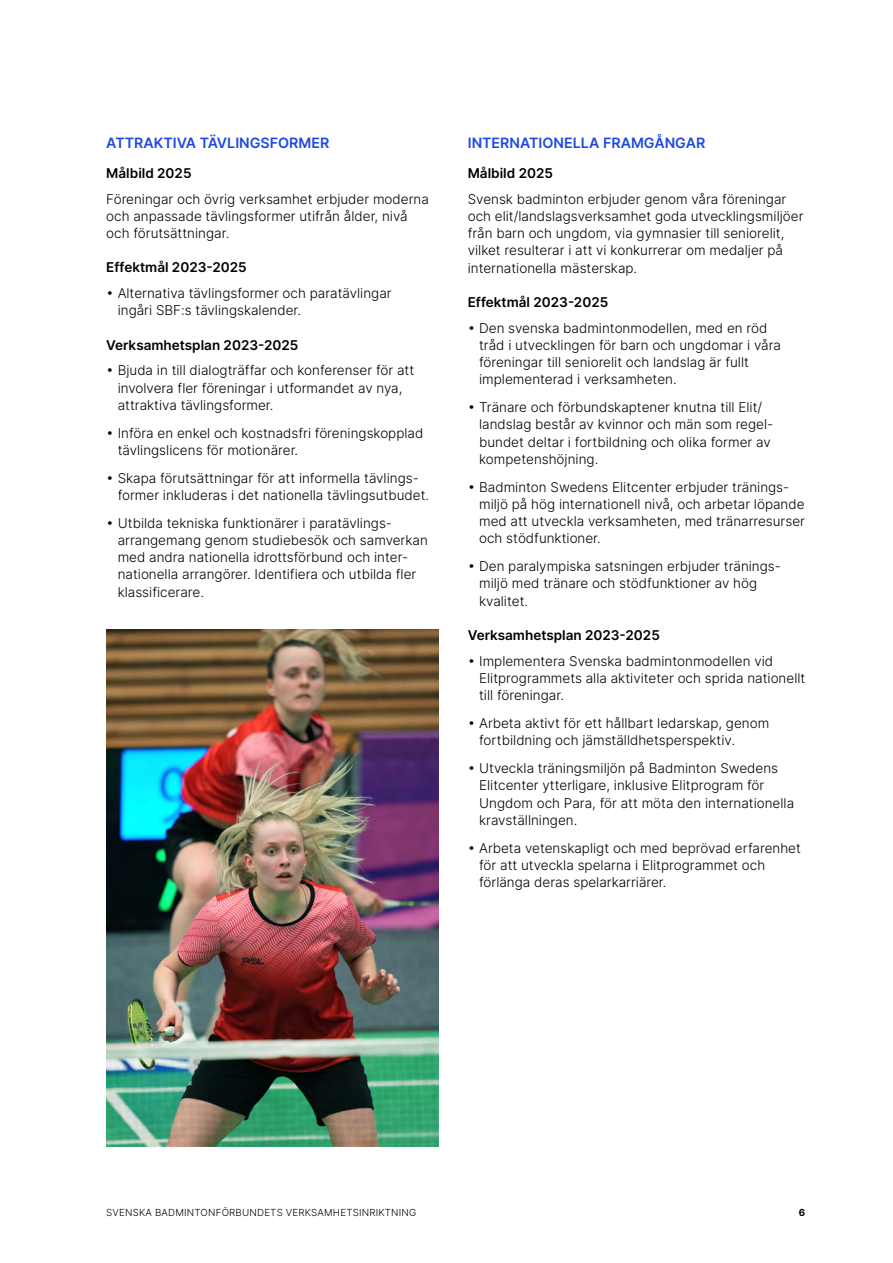
<style>
.page{position:relative;width:893px;height:1263px;background:#fff}
.page>*{position:absolute;margin:0;border:0;box-sizing:border-box;transform-origin:0 0}
.t1{font:600 14.25px "Inter";color:#2048e3}
.t2{font:300 13.5px/17.2px "Inter";color:#000}
.t3{font:600 13.5px "Inter";color:#000}
.t4{font:300 9.75px "Inter";letter-spacing:.02em;color:#000}
.t5{font:700 9.75px "Inter";color:#000}
</style>
<div class="page">
<img style="left:106px;top:629px;width:333px;height:517px">
<p class="t1" style="left:106px;top:132px;width:225px">ATTRAKTIVA TÄVLINGSFORMER</p>
<p class="t3" style="left:106px;top:163px;width:87px">Målbild 2025</p>
<p class="t2" style="left:106px;top:190px;width:324px">Föreningar och övrig verksamhet erbjuder moderna och anpassade tävlingsformer utifrån ålder, nivå och förutsättningar.</p>
<p class="t3" style="left:106px;top:258px;width:142px">Effektmål 2023-2025</p>
<p class="t2" style="left:118px;top:284px;width:275px;text-indent:-11px">• Alternativa tävlingsformer och paratävlingar ingåri SBF:s tävlingskalender.</p>
<p class="t3" style="left:106px;top:335px;width:194px">Verksamhetsplan 2023-2025</p>
<p class="t2" style="left:118px;top:362px;width:298px;text-indent:-11px">• Bjuda in till dialogträffar och konferenser för att involvera fler föreningar i utformandet av nya, attraktiva tävlingsformer.</p>
<p class="t2" style="left:118px;top:424px;width:307px;text-indent:-11px">• Införa en enkel och kostnadsfri föreningskopplad tävlingslicens för motionärer.</p>
<p class="t2" style="left:118px;top:469px;width:313px;text-indent:-11px">• Skapa förutsättningar för att informella tävlings&shy;former inkluderas i det nationella tävlingsutbudet.</p>
<p class="t2" style="left:118px;top:514px;width:312px;text-indent:-11px">• Utbilda tekniska funktionärer i paratävlings&shy;arrangemang genom studiebesök och samverkan med andra nationella idrottsförbund och inter&shy;nationella arrangörer. Identifiera och utbilda fler klassificerare.</p>
<p class="t1" style="left:468px;top:132px;width:239px">INTERNATIONELLA FRAMGÅNGAR</p>
<p class="t3" style="left:468px;top:163px;width:87px">Målbild 2025</p>
<p class="t2" style="left:468px;top:190px;width:337px">Svensk badminton erbjuder genom våra föreningar och elit/landslagsverksamhet goda utvecklingsmiljöer från barn och ungdom, via gymnasier till seniorelit, vilket resulterar i att vi konkurrerar om medaljer på internationella mästerskap.</p>
<p class="t3" style="left:468px;top:292px;width:142px">Effektmål 2023-2025</p>
<p class="t2" style="left:479px;top:319px;width:303px;text-indent:-11px">• Den svenska badmintonmodellen, med en röd tråd i utvecklingen för barn och ungdomar i våra föreningar till seniorelit och landslag är fullt implementerad i verksamheten.</p>
<p class="t2" style="left:479px;top:398px;width:296px;text-indent:-11px">• Tränare och förbundskaptener knutna till Elit/ landslag består av kvinnor och män som regel&shy;bundet deltar i fortbildning och olika former av kompetenshöjning.</p>
<p class="t2" style="left:479px;top:478px;width:327px;text-indent:-11px">• Badminton Swedens Elitcenter erbjuder tränings&shy;miljö på hög internationell nivå, och arbetar löpande med att utveckla verksamheten, med tränarresurser och stödfunktioner.</p>
<p class="t2" style="left:479px;top:557px;width:303px;text-indent:-11px">• Den paralympiska satsningen erbjuder tränings&shy;miljö med tränare och stödfunktioner av hög kvalitet.</p>
<p class="t3" style="left:468px;top:625px;width:194px">Verksamhetsplan 2023-2025</p>
<p class="t2" style="left:479px;top:652px;width:328px;text-indent:-11px">• Implementera Svenska badmintonmodellen vid<br>Elitprogrammets alla aktiviteter och sprida nationellt till föreningar.</p>
<p class="t2" style="left:479px;top:714px;width:292px;text-indent:-11px">• Arbeta aktivt för ett hållbart ledarskap, genom fortbildning och jämställdhetsperspektiv.</p>
<p class="t2" style="left:479px;top:759px;width:317px;text-indent:-11px">• Utveckla träningsmiljön på Badminton Swedens Elitcenter ytterligare, inklusive Elitprogram för Ungdom och Para, för att möta den internationella kravställningen.</p>
<p class="t2" style="left:479px;top:839px;width:323px;text-indent:-11px">• Arbeta vetenskapligt och med beprövad erfarenhet för att utveckla spelarna i Elitprogrammet och förlänga deras spelarkarriärer.</p>
<p class="t4" style="left:106px;top:1205px;width:312px">SVENSKA BADMINTONFÖRBUNDETS VERKSAMHETSINRIKTNING</p>
<p class="t5" style="left:799px;top:1205px;width:8px">6</p>
</div>
